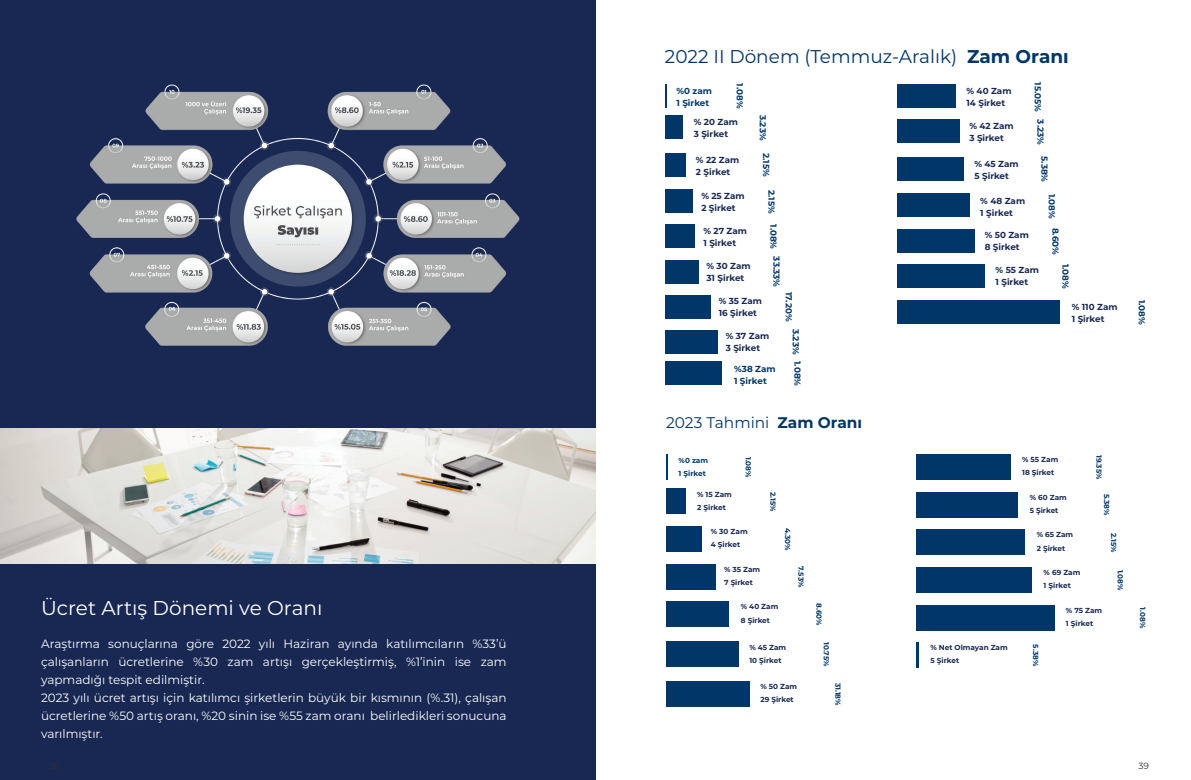
<style>
.page{position:relative;width:1191px;height:780px;background:#fff}
.page>*{position:absolute;margin:0;border:0;box-sizing:border-box;transform-origin:0 0}
.t1{font:20px "Montserrat";color:#fff}
.t2{font:18.5px "Montserrat";color:#003668}
.t3{font:15.4px "Montserrat";color:#003668}
.t4{font:12px/18px "Montserrat";color:#fff}
.t5{font:9px "Montserrat";color:#312f30}
.t6{font:700 8.7px/12px "Montserrat";color:#192853}
.t7{font:700 8.7px/12px "Montserrat";color:#003668}
.t8{font:700 7.3px/13.1px "Montserrat";color:#192853}
.t9{font:700 7.3px/13.1px "Montserrat";color:#003668}
.s1{font-weight:700}
</style>
<div class="page">
<svg style="left:665px;top:84px;width:1px;height:24px"></svg>
<div style="left:665px;top:361px;width:56px;height:24px;background:#003668"></div>
<div style="left:665px;top:260px;width:33px;height:23px;background:#003668"></div>
<div style="left:897px;top:229px;width:77px;height:24px;background:#003668"></div>
<div style="left:665px;top:153px;width:20px;height:24px;background:#003668"></div>
<div style="left:897px;top:157px;width:67px;height:24px;background:#003668"></div>
<div style="left:665px;top:329px;width:52px;height:24px;background:#003668"></div>
<div style="left:897px;top:300px;width:162px;height:24px;background:#003668"></div>
<div style="left:665px;top:115px;width:18px;height:24px;background:#003668"></div>
<div style="left:897px;top:119px;width:62px;height:24px;background:#003668"></div>
<div style="left:897px;top:84px;width:58px;height:24px;background:#003668"></div>
<div style="left:665px;top:294px;width:45px;height:24px;background:#003668"></div>
<div style="left:897px;top:264px;width:87px;height:24px;background:#003668"></div>
<div style="left:665px;top:189px;width:27px;height:24px;background:#003668"></div>
<div style="left:665px;top:224px;width:30px;height:24px;background:#003668"></div>
<div style="left:897px;top:193px;width:72px;height:24px;background:#003668"></div>
<svg style="left:666px;top:454px;width:1px;height:26px"></svg>
<div style="left:666px;top:526px;width:36px;height:26px;background:#003668"></div>
<div style="left:666px;top:681px;width:83px;height:26px;background:#003668"></div>
<div style="left:666px;top:641px;width:72px;height:26px;background:#003668"></div>
<div style="left:666px;top:488px;width:19px;height:25px;background:#003668"></div>
<div style="left:666px;top:600px;width:63px;height:26px;background:#003668"></div>
<div style="left:666px;top:564px;width:49px;height:25px;background:#003668"></div>
<div style="left:916px;top:454px;width:94px;height:26px;background:#003668"></div>
<div style="left:916px;top:492px;width:102px;height:25px;background:#003668"></div>
<div style="left:916px;top:529px;width:109px;height:26px;background:#003668"></div>
<div style="left:916px;top:567px;width:115px;height:25px;background:#003668"></div>
<div style="left:916px;top:604px;width:138px;height:26px;background:#003668"></div>
<hr style="left:916px;top:642px;width:2px;height:26px;background:#003668">
<div style="left:0;top:0;width:595px;height:780px;background:#182852"></div>
<img style="left:76px;top:84px;width:444px;height:262px">
<img style="left:0;top:428px;width:595px;height:136px">
<h2 class="t2" style="left:665px;top:44px;width:405px">2022 II Dönem (Temmuz-Aralık) <span class="s1">Zam Oranı</span></h2>
<p class="t7" style="left:676px;top:84px;width:37px">%0 zam<br>1 Şirket</p>
<p class="t7" style="left:1044px;top:82px;width:31px;rotate:90deg">15.05%</p>
<p class="t7" style="left:746px;top:83px;width:26px;rotate:90deg">1.08%</p>
<p class="t6" style="left:966px;top:85px;width:46px">% 40 Zam<br>14 Şirket</p>
<p class="t7" style="left:769px;top:115px;width:27px;rotate:90deg">3.23%</p>
<p class="t7" style="left:1047px;top:119px;width:27px;rotate:90deg">3.23%</p>
<p class="t6" style="left:694px;top:115px;width:46px">% 20 Zam<br>3 Şirket</p>
<p class="t6" style="left:969px;top:120px;width:46px">% 42 Zam<br>3 Şirket</p>
<p class="t7" style="left:772px;top:153px;width:25px;rotate:90deg">2.15%</p>
<p class="t7" style="left:1051px;top:156px;width:28px;rotate:90deg">5.38%</p>
<p class="t6" style="left:696px;top:153px;width:45px">% 22 Zam<br>2 Şirket</p>
<p class="t6" style="left:974px;top:158px;width:46px">% 45 Zam<br>5 Şirket</p>
<p class="t6" style="left:701px;top:189px;width:45px">% 25 Zam<br>2 Şirket</p>
<p class="t6" style="left:703px;top:224px;width:45px">% 27 Zam<br>1 Şirket</p>
<p class="t7" style="left:779px;top:190px;width:61px;rotate:90deg">2.15% 1.08%</p>
<p class="t7" style="left:1058px;top:194px;width:26px;rotate:90deg">1.08%</p>
<p class="t6" style="left:980px;top:194px;width:46px">% 48 Zam<br>1 Şirket</p>
<p class="t7" style="left:1062px;top:227px;width:29px;rotate:90deg">8.60%</p>
<p class="t6" style="left:984px;top:229px;width:46px">% 50 Zam<br>8 Şirket</p>
<p class="t7" style="left:783px;top:256px;width:32px;rotate:90deg">33.33%</p>
<p class="t6" style="left:706px;top:259px;width:46px">% 30 Zam<br>31 Şirket</p>
<p class="t7" style="left:1072px;top:263px;width:26px;rotate:90deg">1.08%</p>
<p class="t6" style="left:995px;top:264px;width:45px">% 55 Zam<br>1 Şirket</p>
<p class="t6" style="left:718px;top:294px;width:45px">% 35 Zam<br>16 Şirket</p>
<p class="t7" style="left:795px;top:292px;width:31px;rotate:90deg">17.20%</p>
<p class="t6" style="left:1071px;top:300px;width:47px">% 110 Zam<br>1 Şirket</p>
<p class="t6" style="left:725px;top:329px;width:45px">% 37 Zam<br>3 Şirket</p>
<p class="t7" style="left:802px;top:329px;width:27px;rotate:90deg">3.23%</p>
<p class="t7" style="left:734px;top:362px;width:43px">%38 Zam<br>1 Şirket</p>
<p class="t7" style="left:804px;top:361px;width:26px;rotate:90deg">1.08%</p>
<p class="t3" style="left:666px;top:411px;width:197px">2023 Tahmini <span class="s1">Zam Oranı</span></p>
<p class="t9" style="left:678px;top:453px;width:31px">%0 zam<br>1 Şirket</p>
<p class="t8" style="left:697px;top:487px;width:36px">% 15 Zam<br>2 Şirket</p>
<p class="t9" style="left:1106px;top:455px;width:26px;rotate:90deg">19.35%</p>
<p class="t9" style="left:755px;top:456px;width:22px;rotate:90deg">1.08%</p>
<p class="t8" style="left:1022px;top:452px;width:38px">% 55 Zam<br>18 Şirket</p>
<p class="t8" style="left:1029px;top:490px;width:39px">% 60 Zam<br>5 Şirket</p>
<p class="t8" style="left:1036px;top:528px;width:38px">% 65 Zam<br>2 Şirket</p>
<p class="t8" style="left:1043px;top:565px;width:38px">% 69 Zam<br>1 Şirket</p>
<p class="t8" style="left:1066px;top:603px;width:38px">% 75 Zam<br>1 Şirket</p>
<p class="t9" style="left:780px;top:491px;width:21px;rotate:90deg">2.15%</p>
<p class="t9" style="left:1113px;top:494px;width:23px;rotate:90deg">5.38%</p>
<p class="t9" style="left:794px;top:527px;width:24px;rotate:90deg">4.30%</p>
<p class="t8" style="left:711px;top:524px;width:38px">% 30 Zam<br>4 Şirket</p>
<p class="t9" style="left:1120px;top:532px;width:21px;rotate:90deg">2.15%</p>
<p class="t9" style="left:808px;top:566px;width:22px;rotate:90deg">7.53%</p>
<p class="t8" style="left:724px;top:562px;width:38px">% 35 Zam<br>7 Şirket</p>
<p class="t9" style="left:1127px;top:569px;width:22px;rotate:90deg">1.08%</p>
<h1 class="t1" style="left:41px;top:593px;width:283px">Ücret Artış Dönemi ve Oranı</h1>
<p class="t9" style="left:826px;top:603px;width:24px;rotate:90deg">8.60%</p>
<p class="t8" style="left:741px;top:600px;width:39px">% 40 Zam<br>8 Şirket</p>
<p class="t8" style="left:749px;top:640px;width:38px">% 45 Zam<br>10 Şirket</p>
<p class="t4" style="left:41px;top:634px;width:467px">Araştırma sonuçlarına göre 2022 yılı Haziran ayında katılımcıların %33’ü</p>
<p class="t9" style="left:1042px;top:644px;width:23px;rotate:90deg">5.38%</p>
<p class="t9" style="left:833px;top:642px;width:26px;rotate:90deg">10.75%</p>
<p class="t8" style="left:930px;top:640px;width:79px">% Net Olmayan Zam<br>5 Şirket</p>
<p class="t4" style="left:41px;top:652px;width:467px">çalışanların ücretlerine %30 zam artışı gerçekleştirmiş, %1’inin ise zam yapmadığı tespit edilmiştir.<br>2023 yılı ücret artışı için katılımcı şirketlerin büyük bir kısmının (%.31), çalışan ücretlerine %50 artış oranı, %20 sinin ise %55 zam oranı belirledikleri sonucuna varılmıştır.</p>
<p class="t9" style="left:845px;top:682px;width:24px;rotate:90deg">31.18%</p>
<p class="t8" style="left:760px;top:679px;width:38px">% 50 Zam<br>29 Şirket</p>
<p class="t7" style="left:1148px;top:300px;width:26px;rotate:90deg">1.08%</p>
<p class="t9" style="left:1149px;top:607px;width:22px;rotate:90deg">1.08%</p>
<p class="t5" style="left:49px;top:759px;width:12px">38</p>
<p class="t5" style="left:1138px;top:759px;width:12px">39</p>
</div>
